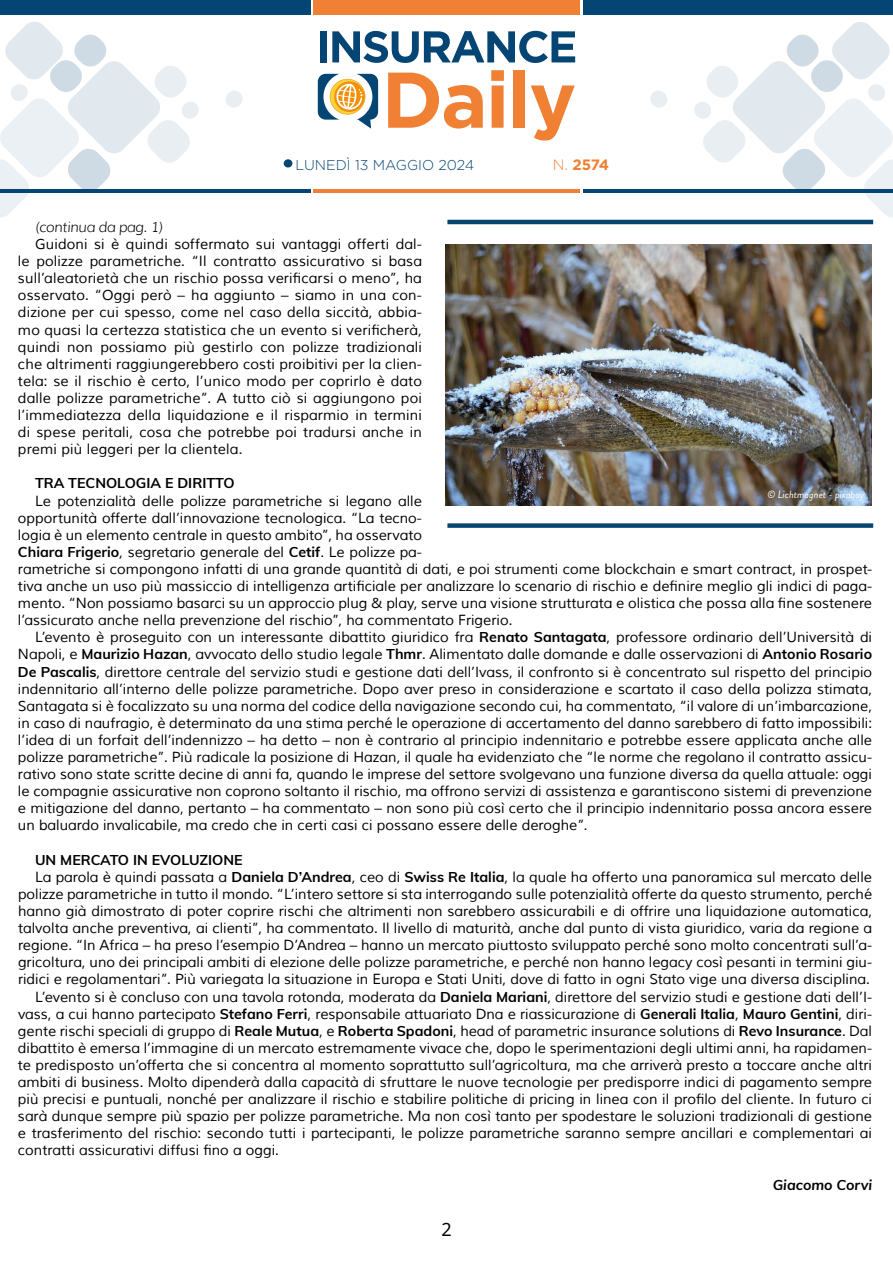
<style>
.page{position:relative;width:893px;height:1263px;background:#fff}
.page>*{position:absolute;margin:0;border:0;box-sizing:border-box;transform-origin:0 0}
.t1{font:18px "Noto Sans";color:#000}
.t2{font:700 15px "Gotham";color:#f08033}
.t3{font:14.25px/17.1px "Muli";color:#000;text-align:justify}
.t4{font:700 14.25px "Muli";color:#000}
.t5{font:300 14.25px "Gotham";color:#054573}
.t6{font:italic 300 14.25px "Muli";letter-spacing:-.025em;color:#000}
.t7{font:italic 700 14.25px "Muli";color:#000}
.t8{font:italic 10.5px "Brandon Grotesque";color:#fff}
.s1{font-weight:300}
.s2{font-weight:700}
</style>
<div class="page">
<div style="left:583px;top:0;width:310px;height:15px;background:#054573"></div>
<div style="left:313px;top:0;width:266px;height:15px;background:#f08033"></div>
<hr style="left:583px;top:189px;width:310px;height:3px;background:#054573">
<hr style="left:313px;top:189px;width:266px;height:3px;background:#f08033">
<svg style="left:650px;top:91px;width:17px;height:17px"></svg>
<svg style="left:226px;top:91px;width:17px;height:17px"></svg>
<svg style="left:693px;top:22px;width:200px;height:196px"></svg>
<svg style="left:0;top:22px;width:200px;height:196px"></svg>
<hr style="left:0;top:189px;width:310px;height:3px;background:#054573">
<div style="left:0;top:0;width:310px;height:15px;background:#054573"></div>
<svg style="left:318px;top:74px;width:60px;height:55px"></svg>
<svg style="left:388px;top:73px;width:95px;height:56px"></svg>
<svg style="left:491px;top:70px;width:13px;height:58px"></svg>
<div style="left:513px;top:70px;width:12px;height:58px;background:#f08034"></div>
<svg style="left:531px;top:85px;width:44px;height:56px"></svg>
<div style="left:320px;top:31px;width:6px;height:31px;background:#044574"></div>
<svg style="left:332px;top:31px;width:243px;height:32px"></svg>
<div style="left:284px;top:159px;width:8px;height:8px;background:#054573;border-radius:50%"></div>
<hr style="left:447px;top:220px;width:426px;height:4px;background:#054573">
<img style="left:445px;top:245px;width:426px;height:261px">
<div style="left:447px;top:523px;width:426px;height:5px;background:#054573"></div>
<p class="t5" style="left:296px;top:157px;width:180px">LUNEDÌ 13 MAGGIO 2024</p>
<p class="t2" style="left:553px;top:156px;width:58px"><span class="s1">N.</span> 2574</p>
<p class="t6" style="left:35px;top:218px;width:130px">(continua da pag. 1)</p>
<p class="t3" style="left:18px;top:236px;width:406px;text-indent:17px">Guidoni si è quindi soffermato sui vantaggi offerti dal&shy;le polizze parametriche. “Il contratto assicurativo si basa sull’aleatorietà che un rischio possa verificarsi o meno”, ha osservato. “Oggi però – ha aggiunto – siamo in una con&shy;dizione per cui spesso, come nel caso della siccità, abbia&shy;mo quasi la certezza statistica che un evento si verificherà, quindi non possiamo più gestirlo con polizze tradizionali che altrimenti raggiungerebbero costi proibitivi per la clien&shy;tela: se il rischio è certo, l’unico modo per coprirlo è dato dalle polizze parametriche”. A tutto ciò si aggiungono poi l’immediatezza della liquidazione e il risparmio in termini di spese peritali, cosa che potrebbe poi tradursi anche in premi più leggeri per la clientela.</p>
<p class="t4" style="left:35px;top:473px;width:201px">TRA TECNOLOGIA E DIRITTO</p>
<p class="t3" style="left:18px;top:492px;width:856px;text-align:left;text-indent:17px">Le potenzialità delle polizze parametriche si legano alle<br>opportunità offerte dall’innovazione tecnologica. “La tecno-<br>logia è un elemento centrale in questo ambito”, ha osservato<br><span class="s2">Chiara Frigerio</span>, segretario generale del <span class="s2">Cetif</span>. Le polizze pa-<br>rametriche si compongono infatti di una grande quantità di dati, e poi strumenti come blockchain e smart contract, in prospet&shy;tiva anche un uso più massiccio di intelligenza artificiale per analizzare lo scenario di rischio e definire meglio gli indici di paga&shy;mento. “Non possiamo basarci su un approccio plug &amp; play, serve una visione strutturata e olistica che possa alla fine sostenere l’assicurato anche nella prevenzione del rischio”, ha commentato Frigerio.</p>
<p class="t3" style="left:18px;top:629px;width:856px;text-indent:17px">L’evento è proseguito con un interessante dibattito giuridico fra <span class="s2">Renato Santagata</span>, professore ordinario dell’Università di Napoli, e <span class="s2">Maurizio Hazan</span>, avvocato dello studio legale <span class="s2">Thmr</span>. Alimentato dalle domande e dalle osservazioni di <span class="s2">Antonio Rosario De Pascalis</span>, direttore centrale del servizio studi e gestione dati dell’Ivass, il confronto si è concentrato sul rispetto del principio indennitario all’interno delle polizze parametriche. Dopo aver preso in considerazione e scartato il caso della polizza stimata, Santagata si è focalizzato su una norma del codice della navigazione secondo cui, ha commentato, “il valore di un’imbarcazione, in caso di naufragio, è determinato da una stima perché le operazione di accertamento del danno sarebbero di fatto impossibili: l’idea di un forfait dell’indennizzo – ha detto – non è contrario al principio indennitario e potrebbe essere applicata anche alle polizze parametriche”. Più radicale la posizione di Hazan, il quale ha evidenziato che “le norme che regolano il contratto assicu&shy;rativo sono state scritte decine di anni fa, quando le imprese del settore svolgevano una funzione diversa da quella attuale: oggi le compagnie assicurative non coprono soltanto il rischio, ma offrono servizi di assistenza e garantiscono sistemi di prevenzione e mitigazione del danno, pertanto – ha commentato – non sono più così certo che il principio indennitario possa ancora essere un baluardo invalicabile, ma credo che in certi casi ci possano essere delle deroghe”.</p>
<p class="t4" style="left:35px;top:849px;width:209px">UN MERCATO IN EVOLUZIONE</p>
<p class="t3" style="left:35px;top:868px;width:839px">La parola è quindi passata a <span class="s2">Daniela D’Andrea</span>, ceo di <span class="s2">Swiss Re Italia</span>, la quale ha offerto una panoramica sul mercato delle</p>
<p class="t3" style="left:18px;top:886px;width:856px">polizze parametriche in tutto il mondo. “L’intero settore si sta interrogando sulle potenzialità offerte da questo strumento, perché</p>
<p class="t3" style="left:18px;top:903px;width:856px">hanno già dimostrato di poter coprire rischi che altrimenti non sarebbero assicurabili e di offrire una liquidazione automatica,</p>
<p class="t3" style="left:18px;top:920px;width:856px">talvolta anche preventiva, ai clienti”, ha commentato. Il livello di maturità, anche dal punto di vista giuridico, varia da regione a</p>
<p class="t3" style="left:18px;top:937px;width:856px">regione. “In Africa – ha preso l’esempio D’Andrea – hanno un mercato piuttosto sviluppato perché sono molto concentrati sull’a-</p>
<p class="t3" style="left:18px;top:954px;width:856px">gricoltura, uno dei principali ambiti di elezione delle polizze parametriche, e perché non hanno legacy così pesanti in termini giu-</p>
<p class="t3" style="left:18px;top:971px;width:853px">ridici e regolamentari”. Più variegata la situazione in Europa e Stati Uniti, dove di fatto in ogni Stato vige una diversa disciplina.</p>
<p class="t3" style="left:35px;top:988px;width:839px">L’evento si è concluso con una tavola rotonda, moderata da <span class="s2">Daniela Mariani</span>, direttore del servizio studi e gestione dati dell’I-</p>
<p class="t3" style="left:18px;top:1005px;width:856px">vass, a cui hanno partecipato <span class="s2">Stefano Ferri</span>, responsabile attuariato Dna e riassicurazione di <span class="s2">Generali Italia</span>, <span class="s2">Mauro Gentini</span>, diri-</p>
<p class="t3" style="left:18px;top:1022px;width:856px">gente rischi speciali di gruppo di <span class="s2">Reale Mutua</span>, e <span class="s2">Roberta Spadoni</span>, head of parametric insurance solutions di <span class="s2">Revo Insurance</span>. Dal</p>
<p class="t3" style="left:18px;top:1039px;width:856px">dibattito è emersa l’immagine di un mercato estremamente vivace che, dopo le sperimentazioni degli ultimi anni, ha rapidamen-</p>
<p class="t3" style="left:18px;top:1057px;width:856px">te predisposto un’offerta che si concentra al momento soprattutto sull’agricoltura, ma che arriverà presto a toccare anche altri</p>
<p class="t3" style="left:18px;top:1074px;width:856px">ambiti di business. Molto dipenderà dalla capacità di sfruttare le nuove tecnologie per predisporre indici di pagamento sempre</p>
<p class="t3" style="left:18px;top:1091px;width:856px">più precisi e puntuali, nonché per analizzare il rischio e stabilire politiche di pricing in linea con il profilo del cliente. In futuro ci</p>
<p class="t3" style="left:18px;top:1108px;width:856px">sarà dunque sempre più spazio per polizze parametriche. Ma non così tanto per spodestare le soluzioni tradizionali di gestione</p>
<p class="t3" style="left:18px;top:1125px;width:856px">e trasferimento del rischio: secondo tutti i partecipanti, le polizze parametriche saranno sempre ancillari e complementari ai</p>
<p class="t3" style="left:18px;top:1142px;width:262px">contratti assicurativi diffusi fino a oggi.</p>
<p class="t7" style="left:773px;top:1174px;width:101px">Giacomo Corvi</p>
<p class="t8" style="left:768px;top:487px;width:98px">© Lichtmagnet - pixabay</p>
<p class="t1" style="left:441px;top:1217px;width:12px">2</p>
</div>
